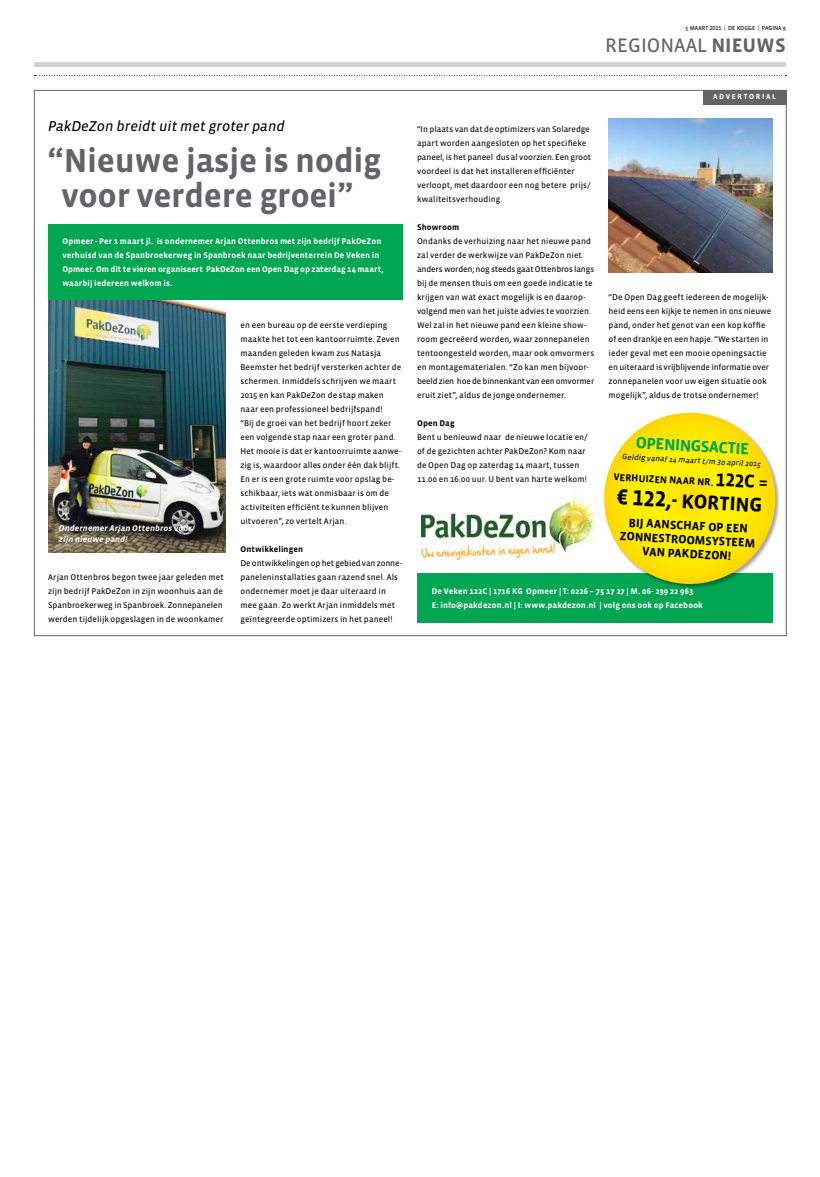
<style>
.page{position:relative;width:820px;height:1177px;background:#fff}
.page>*{position:absolute;margin:0;border:0;box-sizing:border-box;transform-origin:0 0}
.t1{font:700 34px/35px "Vista Sans";letter-spacing:-.01em;color:#636466;text-align:center}
.t2{font:700 20.2px "Vista Sans";color:#000}
.t3{font:20px "Vista Sans Reg";color:#636466}
.t4{font:700 16.6px "Vista Sans";color:#00a651}
.t5{font:italic 14.5px "Vista Sans Reg";color:#000}
.t6{font:700 12.3px/14px "Vista Sans";color:#000;text-align:center}
.t7{font:700 10.2px "Vista Sans";color:#000}
.t8{font:8.5px/14px "Vista Sans Reg";letter-spacing:.01em;color:#000}
.t9{font:700 8.5px/14px "Vista Sans";letter-spacing:.01em;color:#fff}
.t10{font:italic 700 8.5px/11px "Vista Sans";letter-spacing:.01em;color:#fff}
.t11{font:700 8.5px "Vista Sans";letter-spacing:.01em;color:#000}
.t12{font:italic 7.9px "Vista Sans Reg";color:#000}
.t13{font:700 7.5px "Vista Sans";letter-spacing:.22em;color:#fff}
.t14{font:6px "Vista Sans Reg";color:#000}
.s1{font-family:"Vista Sans Alt Reg"}
.s2{font-family:"Vista Sans";font-weight:700;color:#00a651}
.s3{font-family:"Vista Sans";font-weight:700}
.s4{font-family:"Vista Sans Alt";font-size:18.7px}
.s5{font-size:18.7px}
.s6{font-size:22.2px}
.s7{font-family:"Vista Sans Alt";font-size:22.2px}
</style>
<div class="page">
<hr style="left:34px;top:62px;width:751px;height:4px;background:#d1d3d4">
<svg style="left:35px;top:75px;width:751px;height:1px"></svg>
<img style="left:421px;top:490px;width:175px;height:72px">
<div style="left:48px;top:224px;width:354px;height:76px;background:#00a651"></div>
<div style="left:417px;top:573px;width:355px;height:49px;background:#00a651"></div>
<img style="left:48px;top:300px;width:177px;height:252px">
<img style="left:608px;top:118px;width:164px;height:154px">
<div style="left:702px;top:90px;width:83px;height:15px;background:#636466"></div>
<div style="left:603px;top:412px;width:177px;height:177px;background:#000;opacity:.35"></div>
<svg style="left:603px;top:413px;width:174px;height:173px"></svg>
<p class="t14" style="left:685px;top:25px;width:102px">5 MAART <span class="s1">2015</span> <span class="s2">|</span> DE KOGGE <span class="s2">|</span> PAGINA 9</p>
<h3 class="t3" style="left:605px;top:35px;width:182px">REGIONAAL <span class="s3">NIEUWS</span></h3>
<h3 class="t5" style="left:48px;top:119px;width:238px">PakDeZon breidt uit met groter pand</h3>
<h1 class="t1" style="left:48px;top:144px;width:334px">“Nieuwe jasje is nodig voor verdere groei”</h1>
<p class="t9" style="left:62px;top:234px;width:323px">Opmeer - Per 1 maart jl. is ondernemer Arjan Ottenbros met zijn bedrijf PakDeZon verhuisd van de Spanbroekerweg in Spanbroek naar bedrijventerrein De Veken in Opmeer. Om dit te vieren organiseert PakDeZon een Open Dag op zaterdag 14 maart, waarbij iedereen welkom is.</p>
<p class="t10" style="left:59px;top:522px;width:134px">Ondernemer Arjan Ottenbros voor zijn nieuwe pand!</p>
<p class="t8" style="left:48px;top:570px;width:177px;text-align:justify">Arjan Ottenbros begon twee jaar geleden met zijn bedrijf PakDeZon in zijn woonhuis aan de Spanbroekerweg in Spanbroek. Zonnepanelen werden tijdelijk opgeslagen in de woonkamer</p>
<p class="t8" style="left:240px;top:318px;width:162px">en een bureau op de eerste verdieping maakte het tot een kantoorruimte. Zeven maanden geleden kwam zus Natasja Beemster het bedrijf versterken achter de schermen. Inmiddels schrijven we maart 2015 en kan PakDeZon de stap maken naar een professioneel bedrijfspand!<br>“Bij de groei van het bedrijf hoort zeker een volgende stap naar een groter pand.<br>Het mooie is dat er kantoorruimte aanwe&shy;zig is, waardoor alles onder één dak blijft.<br>En er is een grote ruimte voor opslag be&shy;schikbaar, iets wat onmisbaar is om de activiteiten efficiënt te kunnen blijven uitvoeren”, zo vertelt Arjan.</p>
<p class="t11" style="left:240px;top:545px;width:64px">Ontwikkelingen</p>
<p class="t8" style="left:240px;top:556px;width:163px">De ontwikkelingen op het gebied van zonne&shy;paneleninstallaties gaan razend snel. Als ondernemer moet je daar uiteraard in mee gaan. Zo werkt Arjan inmiddels met geïntegreerde optimizers in het paneel!</p>
<p class="t8" style="left:417px;top:122px;width:175px">“In plaats van dat de optimizers van Solaredge apart worden aangesloten op het specifieke paneel, is het paneel dus al voorzien. Een groot voordeel is dat het installeren efficiënter verloopt, met daardoor een nog betere prijs/ kwaliteitsverhouding.</p>
<p class="t11" style="left:417px;top:223px;width:44px">Showroom</p>
<p class="t8" style="left:417px;top:234px;width:179px">Ondanks de verhuizing naar het nieuwe pand zal verder de werkwijze van PakDeZon niet anders worden; nog steeds gaat Ottenbros langs bij de mensen thuis om een goede indicatie te krijgen van wat exact mogelijk is en daarop&shy;volgend men van het juiste advies te voorzien.<br>Wel zal in het nieuwe pand een kleine show&shy;room gecreëerd worden, waar zonnepanelen tentoongesteld worden, maar ook omvormers en montagematerialen. “Zo kan men bijvoor&shy;beeld zien hoe de binnenkant van een omvormer eruit ziet”, aldus de jonge ondernemer.</p>
<p class="t11" style="left:417px;top:419px;width:39px">Open Dag</p>
<p class="t8" style="left:417px;top:430px;width:172px">Bent u benieuwd naar de nieuwe locatie en/ of de gezichten achter PakDeZon? Kom naar de Open Dag op zaterdag 14 maart, tussen 11.00 en 16.00 uur. U bent van harte welkom!</p>
<p class="t13" style="left:712px;top:93px;width:64px">ADVERTORIAL</p>
<p class="t8" style="left:608px;top:290px;width:164px">“De Open Dag geeft iedereen de mogelijk&shy;heid eens een kijkje te nemen in ons nieuwe pand, onder het genot van een kop koffie of een drankje en een hapje. “We starten in ieder geval met een mooie openingsactie en uiteraard is vrijblijvende informatie over zonnepanelen voor uw eigen situatie ook mogelijk”, aldus de trotse ondernemer!</p>
<h3 class="t4" style="left:636px;top:434px;width:115px;rotate:3deg">OPENINGSACTIE</h3>
<p class="t12" style="left:622px;top:453px;width:140px;rotate:3deg">Geldig vanaf 14 maart t/m 30 april 2015</p>
<p class="t7" style="left:613px;top:472px;width:156px;rotate:3deg">VERHUIZEN NAAR NR. <span class="s4">122</span><span class="s5">C =</span></p>
<h2 class="t2" style="left:617px;top:487px;width:147px;rotate:3deg"><span class="s6">€</span> <span class="s7">122,-</span> KORTING</h2>
<h3 class="t6" style="left:620px;top:515px;width:137px;rotate:3deg">BIJ AANSCHAF OP EEN<br>ZONNESTROOMSYSTEEM<br>VAN PAKDEZON!</h3>
<p class="t9" style="left:431px;top:584px;width:272px">De Veken 122C | 1716 KG Opmeer | T: 0226 – 75 17 27 | M. 06- 239 22 963<br>E: info@pakdezon.nl | I: www.pakdezon.nl | volg ons ook op Facebook</p>
</div>
